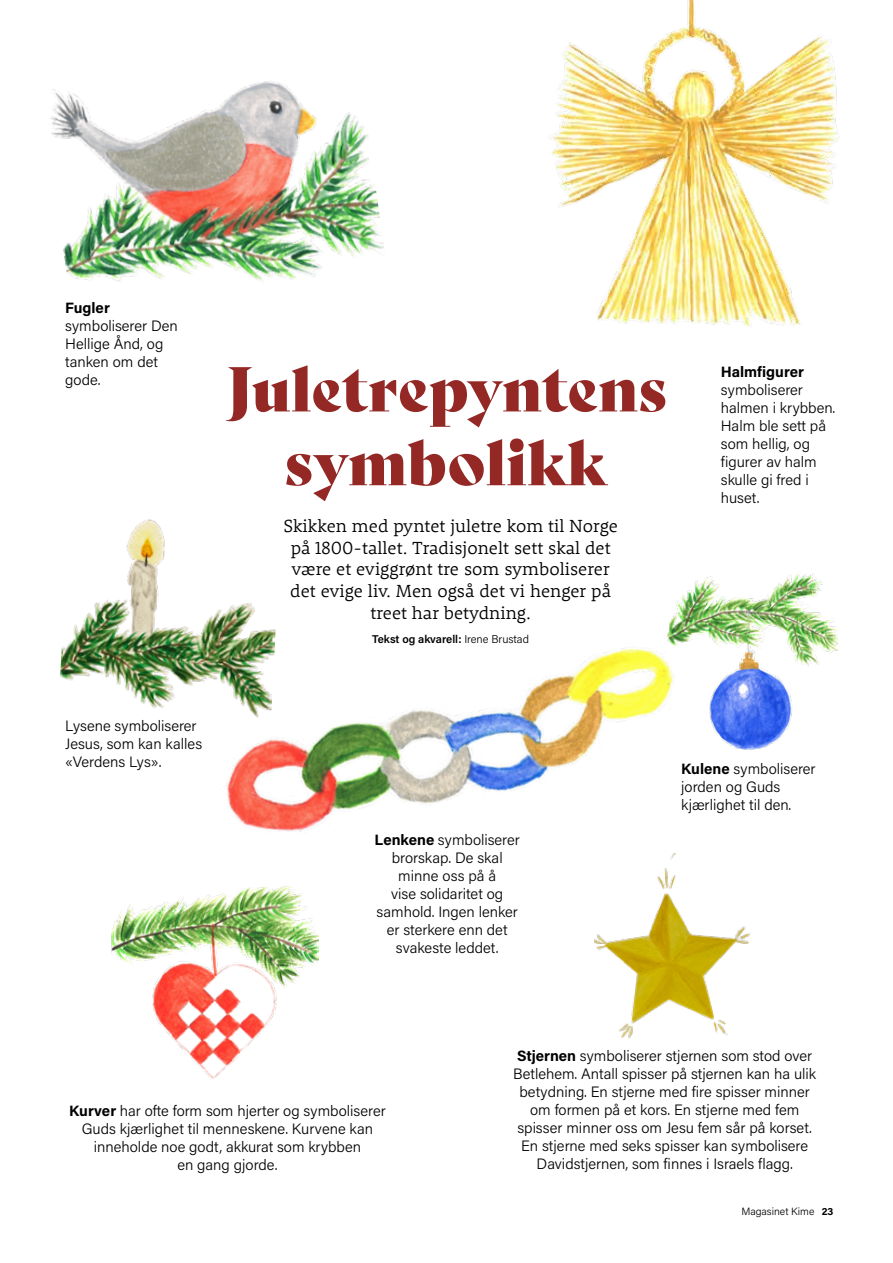
<style>
.page{position:relative;width:893px;height:1263px;background:#fff}
.page>*{position:absolute;margin:0;border:0;box-sizing:border-box;transform-origin:0 0}
.t1{font:61.5px/73.8px "Bely Display";color:#932825;text-align:center}
.t2{font:300 18px/21.6px "Rooney";color:#000;text-align:center}
.t3{font:300 15px/18px "Acumin Pro";color:#000}
.t4{font:700 15px "Acumin Pro";color:#000}
.t5{font:600 11.25px "Acumin Pro";color:#000}
.t6{font:300 10.5px "Acumin Pro";color:#000}
.s1{font-weight:300}
.s2{font-weight:700}
</style>
<div class="page">
<img style="left:223px;top:633px;width:445px;height:328px">
<img style="left:548px;top:0;width:292px;height:327px">
<img style="left:51px;top:81px;width:333px;height:201px">
<img style="left:111px;top:834px;width:207px;height:245px">
<img style="left:668px;top:574px;width:170px;height:176px">
<img style="left:60px;top:519px;width:224px;height:228px">
<img style="left:595px;top:853px;width:156px;height:186px">
<p class="t4" style="left:65px;top:297px;width:46px">Fugler</p>
<p class="t3" style="left:65px;top:316px;width:114px">symboliserer Den<br>Hellige Ånd, og tanken om det gode.</p>
<h1 class="t1" style="left:227px;top:347px;width:441px">Juletrepyntens symbolikk</h1>
<p class="t2" style="left:283px;top:515px;width:336px">Skikken med pyntet juletre kom til Norge på 1800-tallet. Tradisjonelt sett skal det være et eviggrønt tre som symboliserer det evige liv. Men også det vi henger på treet har betydning.</p>
<p class="t5" style="left:372px;top:631px;width:158px">Tekst og akvarell: <span class="s1">Irene Brustad</span></p>
<p class="t4" style="left:721px;top:361px;width:85px">Halmfigurer</p>
<p class="t3" style="left:721px;top:380px;width:116px">symboliserer halmen i krybben.<br>Halm ble sett på som hellig, og figurer av halm skulle gi fred i huset.</p>
<p class="t3" style="left:65px;top:716px;width:139px">Lysene symboliserer<br>Jesus, som kan kalles «Verdens Lys».</p>
<p class="t3" style="left:374px;top:830px;width:147px;text-align:center"><span class="s2">Lenkene</span> symboliserer brorskap. De skal minne oss på å<br>vise solidaritet og samhold. Ingen lenker er sterkere enn det svakeste leddet.</p>
<p class="t3" style="left:681px;top:759px;width:136px"><span class="s2">Kulene</span> symboliserer jorden og Guds kjærlighet til den.</p>
<p class="t3" style="left:69px;top:1101px;width:318px;text-align:center"><span class="s2">Kurver</span> har ofte form som hjerter og symboliserer Guds kjærlighet til menneskene. Kurvene kan inneholde noe godt, akkurat som krybben<br>en gang gjorde.</p>
<p class="t3" style="left:513px;top:1046px;width:305px;text-align:center"><span class="s2">Stjernen</span> symboliserer stjernen som stod over Betlehem. Antall spisser på stjernen kan ha ulik betydning. En stjerne med fire spisser minner om formen på et kors. En stjerne med fem spisser minner oss om Jesu fem sår på korset.<br>En stjerne med seks spisser kan symbolisere Davidstjernen, som finnes i Israels flagg.</p>
<p class="t6" style="left:741px;top:1204px;width:93px">Magasinet Kime <span class="s2">23</span></p>
</div>
